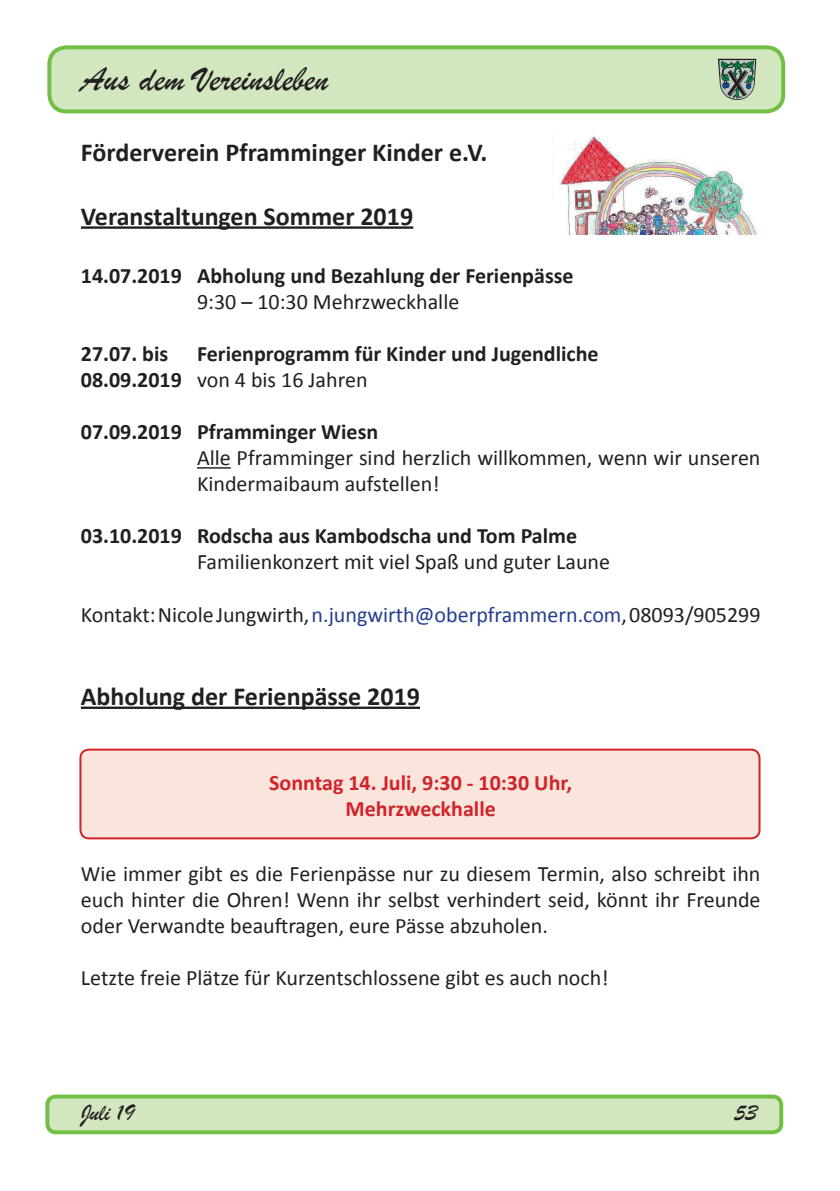
<style>
.page{position:relative;width:840px;height:1191px;background:#fff}
.page>*{position:absolute;margin:0;border:0;box-sizing:border-box;transform-origin:0 0}
.t1{font:36px "Brush Script";color:#231f20}
.t2{font:700 26px "Calibri";color:#231f20}
.t3{font:24px "Brush Script";color:#231f20}
.t4{font:22px/26px "Calibri";color:#231f20}
.t5{font:700 22px/26px "Calibri";color:#231f20}
.t6{font:700 22px/26px "Calibri";color:#d1232a;text-align:center}
.t7{font:11.4px "Comic Sans MS";color:#231f20}
.s1{font-weight:400}
.s2{color:#253f8e}
</style>
<div class="page">
<div style="left:49px;top:47px;width:733px;height:64px;background:#d2e7c0;border-radius:17px"></div>
<div style="left:47px;top:45px;width:737px;height:68px;border:4px solid #71bf44;border-radius:17px"></div>
<div style="left:47px;top:1096px;width:733px;height:36px;background:#d2e7c0;border-radius:9px"></div>
<div style="left:45px;top:1094px;width:737px;height:40px;border:4px solid #71bf44;border-radius:9px"></div>
<svg style="left:717px;top:59px;width:38px;height:41px;background:#70897b"></svg>
<div style="left:80px;top:749px;width:679px;height:89px;background:#f9e5dc;border-radius:9px"></div>
<div style="left:79px;top:748px;width:681px;height:91px;border:2px solid #d1232a;border-radius:9px"></div>
<hr style="left:81px;top:226px;width:332px;height:3px;background:#231f20">
<hr style="left:197px;top:467px;width:34px;height:1px;background:#231f20">
<hr style="left:81px;top:706px;width:339px;height:3px;background:#231f20">
<img style="left:552px;top:136px;width:206px;height:98px">
<h1 class="t1" style="left:81px;top:57px;width:249px">Aus dem Vereinsleben</h1>
<p class="t2" style="left:81px;top:136px;width:407px">Förderverein Pframminger Kinder e.V.</p>
<p class="t7" style="left:265px;top:203px;width:165px">Vorsitzende des Fördervereins</p>
<p class="t2" style="left:81px;top:200px;width:334px">Veranstaltungen Sommer 2019</p>
<p class="t5" style="left:81px;top:263px;width:494px">14.07.2019 Abholung und Bezahlung der Ferienpässe</p>
<p class="t4" style="left:197px;top:289px;width:264px">9:30 – 10:30 Mehrzweckhalle</p>
<p class="t5" style="left:81px;top:341px;width:89px">27.07. bis</p>
<p class="t5" style="left:81px;top:341px;width:519px;text-indent:116px">Ferienprogramm für Kinder und Jugendliche<br>08.09.2019 <span class="s1">von 4 bis 16 Jahren</span></p>
<p class="t5" style="left:81px;top:419px;width:299px">07.09.2019 Pframminger Wiesn</p>
<p class="t4" style="left:197px;top:445px;width:564px">Alle Pframminger sind herzlich willkommen, wenn wir unseren<br>Kindermaibaum aufstellen!</p>
<p class="t5" style="left:81px;top:523px;width:497px">03.10.2019 Rodscha aus Kambodscha und Tom Palme</p>
<p class="t4" style="left:197px;top:549px;width:414px">Familienkonzert mit viel Spaß und guter Laune</p>
<p class="t4" style="left:81px;top:601px;width:680px">Kontakt:NicoleJungwirth,<span class="s2">n.jungwirth@oberpframmern.com</span>,08093/905299</p>
<p class="t2" style="left:81px;top:680px;width:340px">Abholung der Ferienpässe 2019</p>
<p class="t6" style="left:269px;top:769px;width:304px">Sonntag 14. Juli, 9:30 - 10:30 Uhr,<br>Mehrzweckhalle</p>
<p class="t4" style="left:81px;top:860px;width:680px;text-align:justify">Wie immer gibt es die Ferienpässe nur zu diesem Termin, also schreibt ihn euch hinter die Ohren! Wenn ihr selbst verhindert seid, könnt ihr Freunde oder Verwandte beauftragen, eure Pässe abzuholen.</p>
<p class="t4" style="left:81px;top:964px;width:529px">Letzte freie Plätze für Kurzentschlossene gibt es auch noch!</p>
<p class="t3" style="left:81px;top:1098px;width:55px">Juli 19</p>
<p class="t3" style="left:734px;top:1098px;width:24px">53</p>
</div>
